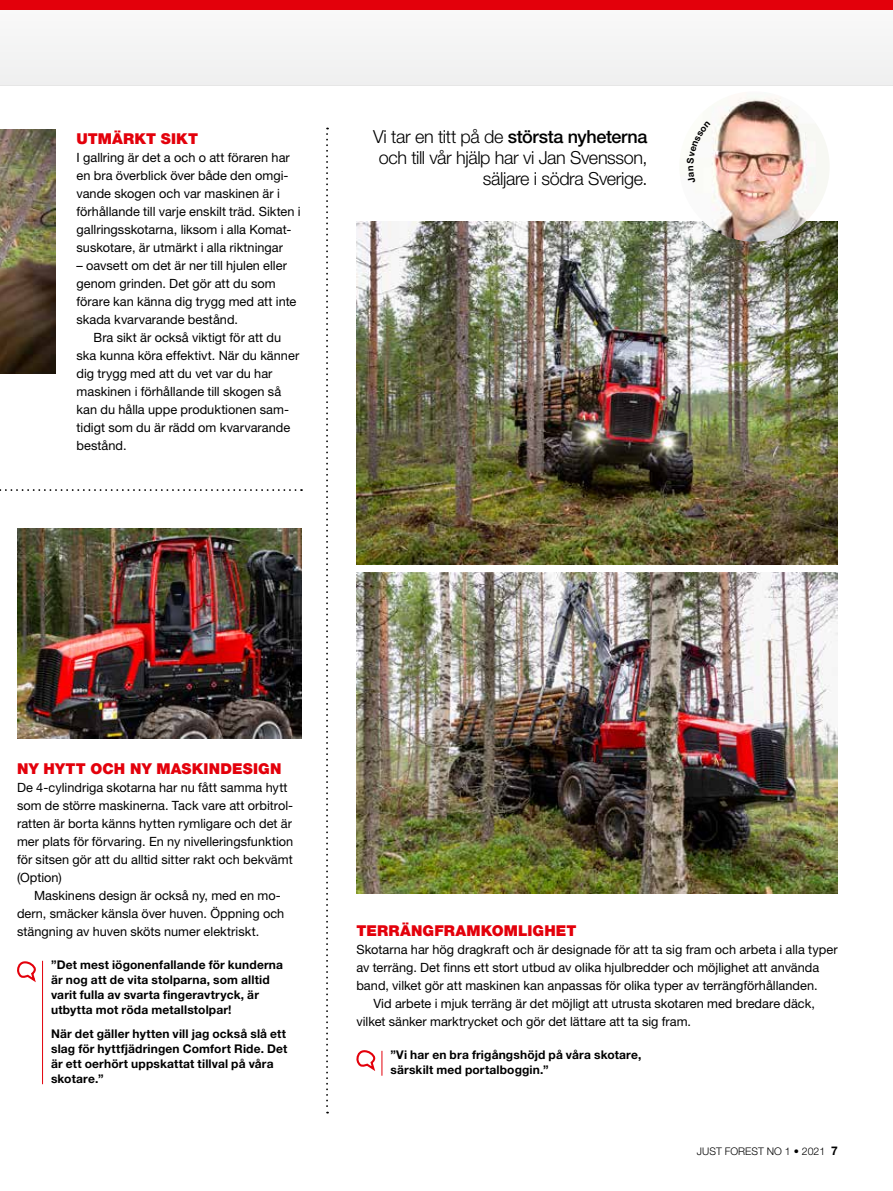
<style>
.page{position:relative;width:893px;height:1191px;background:#fff}
.page>*{position:absolute;margin:0;border:0;box-sizing:border-box;transform-origin:0 0}
.t1{font:300 18px/21px "Helvetica Neue LT Std";letter-spacing:-.02em;color:#000;text-align:right}
.t2{font:900 15px "Helvetica Neue LT Std";letter-spacing:.01em;color:#e3000b}
.t3{font:12.75px/18px "Helvetica Neue LT Std";color:#000}
.t4{font:700 12px/15px "Helvetica Neue LT Std";letter-spacing:.015em;color:#000}
.t5{font:300 10.5px "Helvetica Neue LT Std";color:#000}
.s1{font-weight:500}
.s2{font-weight:700;font-size:12px}
</style>
<div class="page">
<img style="left:356px;top:573px;width:482px;height:321px">
<img style="left:356px;top:221px;width:482px;height:343px">
<div style="left:0;top:9px;width:893px;height:76px;background:#f4f4f4"></div>
<div style="left:0;top:0;width:893px;height:9px;background:#e3000b"></div>
<svg style="left:326px;top:128px;width:2px;height:985px"></svg>
<hr style="left:42px;top:960px;width:1px;height:124px;background:#e3000b">
<img style="left:0;top:130px;width:55px;height:243px">
<img style="left:17px;top:528px;width:285px;height:210px">
<svg style="left:0;top:489px;width:302px;height:2px"></svg>
<img style="left:679px;top:91px;width:151px;height:151px;border-radius:75px">
<svg style="left:17px;top:961px;width:19px;height:22px"></svg>
<svg style="left:356px;top:1050px;width:27px;height:25px"></svg>
<svg style="left:687px;top:121px;width:24px;height:63px"></svg>
<p class="t2" style="left:77px;top:130px;width:123px">UTMÄRKT SIKT</p>
<p class="t3" style="left:77px;top:148px;width:226px">I gallring är det a och o att föraren har en bra överblick över både den omgi&shy;vande skogen och var maskinen är i förhållande till varje enskilt träd. Sikten i gallringsskotarna, liksom i alla Komat&shy;suskotare, är utmärkt i alla riktningar</p>
<p class="t3" style="left:77px;top:256px;width:221px">– oavsett om det är ner till hjulen eller genom grinden. Det gör att du som förare kan känna dig trygg med att inte skada kvarvarande bestånd.</p>
<p class="t3" style="left:77px;top:328px;width:224px;text-indent:17px">Bra sikt är också viktigt för att du ska kunna köra effektivt. När du känner dig trygg med att du vet var du har maskinen i förhållande till skogen så kan du hålla uppe produktionen sam&shy;tidigt som du är rädd om kvarvarande bestånd.</p>
<h1 class="t1" style="left:373px;top:126px;width:276px">Vi tar en titt på de <span class="s1">största nyheterna </span>och till vår hjälp har vi Jan Svensson, säljare i södra Sverige.</h1>
<p class="t2" style="left:17px;top:760px;width:266px">NY HYTT OCH NY MASKINDESIGN</p>
<p class="t3" style="left:17px;top:778px;width:278px">De 4-cylindriga skotarna har nu fått samma hytt som de större maskinerna. Tack vare att orbitrol&shy;ratten är borta känns hytten rymligare och det är mer plats för förvaring. En ny nivelleringsfunktion för sitsen gör att du alltid sitter rakt och bekvämt (Option)</p>
<p class="t3" style="left:17px;top:886px;width:269px;text-indent:17px">Maskinens design är också ny, med en mo&shy;dern, smäcker känsla över huven. Öppning och stängning av huven sköts numer elektriskt.</p>
<p class="t4" style="left:51px;top:957px;width:234px">”Det mest iögonenfallande för kunderna är nog att de vita stolparna, som alltid varit fulla av svarta fingeravtryck, är utbytta mot röda metallstolpar!</p>
<p class="t4" style="left:51px;top:1025px;width:238px">När det gäller hytten vill jag också slå ett slag för hyttfjädringen Comfort Ride. Det är ett oerhört uppskattat tillval på våra skotare.”</p>
<p class="t2" style="left:356px;top:922px;width:222px">TERRÄNGFRAMKOMLIGHET</p>
<p class="t3" style="left:356px;top:940px;width:483px">Skotarna har hög dragkraft och är designade för att ta sig fram och arbeta i alla typer</p>
<p class="t3" style="left:356px;top:958px;width:464px">av terräng. Det finns ett stort utbud av olika hjulbredder och möjlighet att använda</p>
<p class="t3" style="left:356px;top:976px;width:463px">band, vilket gör att maskinen kan anpassas för olika typer av terrängförhållanden.</p>
<p class="t3" style="left:373px;top:994px;width:443px">Vid arbete i mjuk terräng är det möjligt att utrusta skotaren med bredare däck,</p>
<p class="t3" style="left:356px;top:1012px;width:336px">vilket sänker marktrycket och gör det lättare att ta sig fram.</p>
<p class="t4" style="left:390px;top:1047px;width:252px">”Vi har en bra frigångshöjd på våra skotare, särskilt med portalboggin.”</p>
<p class="t5" style="left:697px;top:1144px;width:142px">JUST FOREST NO 1 • 2021 <span class="s2">7</span></p>
</div>
